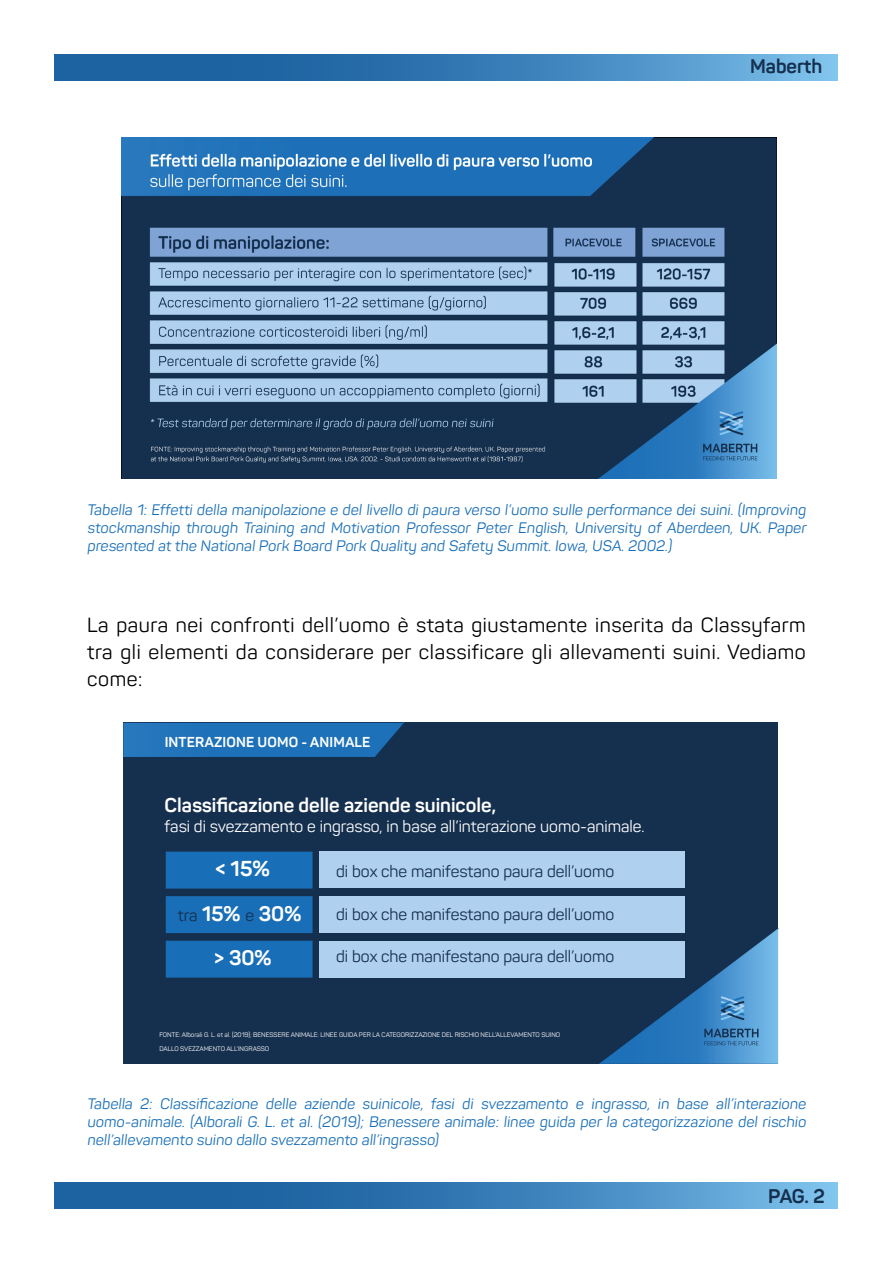
<style>
.page{position:relative;width:893px;height:1263px;background:#fff}
.page>*{position:absolute;margin:0;border:0;box-sizing:border-box;transform-origin:0 0}
.t1{font:700 21.3px "Panton";color:#fff}
.t2{font:700 20.7px/44.7px "Panton";color:#fff;text-align:center}
.t3{font:20.25px/27px "Panton";letter-spacing:.03em;color:#000;text-align:justify}
.t4{font:700 19.65px "Panton";color:#fff}
.t5{font:700 19.5px "Panton";color:#152f4e}
.t6{font:16.35px "Panton";color:#152f4e}
.t7{font:16.35px "Panton";color:#fff}
.t8{font:15px/18px "Panton";color:#196fb7;text-align:justify}
.t9{font:700 14.25px "Panton";letter-spacing:.01em;color:#fff}
.t10{font:6.6px/13.2px "Panton";color:#fff}
.s1{font-weight:400;font-size:16.35px;color:#152f4e}
</style>
<div class="page">
<svg style="left:54px;top:1182px;width:784px;height:27px;background:#3a7fb8"></svg>
<svg style="left:54px;top:54px;width:784px;height:26px;background:#3a7fb8"></svg>
<div style="left:123px;top:723px;width:655px;height:341px;background:#152f4e"></div>
<svg style="left:123px;top:723px;width:281px;height:34px;background:#1e6eb3"></svg>
<div style="left:319px;top:852px;width:365px;height:36px;background:#b0d0ef"></div>
<div style="left:319px;top:896px;width:365px;height:37px;background:#b0d0ef"></div>
<div style="left:319px;top:941px;width:365px;height:36px;background:#b0d0ef"></div>
<svg style="left:588px;top:922px;width:190px;height:142px"></svg>
<div style="left:166px;top:852px;width:146px;height:36px;background:#196fb7"></div>
<div style="left:166px;top:897px;width:146px;height:35px;background:#196fb7"></div>
<div style="left:166px;top:896px;width:146px;height:37px;border:1px solid #196fb7"></div>
<div style="left:166px;top:941px;width:146px;height:36px;background:#196fb7"></div>
<img style="left:122px;top:137px;width:655px;height:341px">
<h3 class="t5" style="left:750px;top:55px;width:74px">Maberth</h3>
<p class="t8" style="left:87px;top:501px;width:723px">Tabella 1: Effetti della manipolazione e del livello di paura verso l’uomo sulle performance dei suini. (Improving stockmanship through Training and Motivation Professor Peter English, University of Aberdeen, UK. Paper presented at the National Pork Board Pork Quality and Safety Summit. Iowa, USA. 2002.)</p>
<h3 class="t3" style="left:87px;top:611px;width:720px">La paura nei confronti dell’uomo è stata giustamente inserita da Classyfarm tra gli elementi da considerare per classificare gli allevamenti suini. Vediamo come:</h3>
<p class="t9" style="left:165px;top:733px;width:207px">INTERAZIONE UOMO - ANIMALE</p>
<h3 class="t4" style="left:165px;top:793px;width:333px">Classificazione delle aziende suinicole,</h3>
<p class="t7" style="left:165px;top:816px;width:481px">fasi di svezzamento e ingrasso, in base all’interazione uomo-animale.</p>
<h1 class="t1" style="left:216px;top:855px;width:56px">&lt; 15%</h1>
<h2 class="t2" style="left:178px;top:891px;width:125px"><span class="s1">tra</span> 15% <span class="s1">e</span> 30% &gt; 30%</h2>
<p class="t6" style="left:336px;top:861px;width:280px">di box che manifestano paura dell’uomo</p>
<p class="t6" style="left:336px;top:904px;width:280px">di box che manifestano paura dell’uomo</p>
<p class="t6" style="left:336px;top:947px;width:280px">di box che manifestano paura dell’uomo</p>
<p class="t10" style="left:159px;top:1028px;width:402px">FONTE: Alborali G. L. et al. (2019); BENESSERE ANIMALE: LINEE GUIDA PER LA CATEGORIZZAZIONE DEL RISCHIO NELL’ALLEVAMENTO SUINO<br>DALLO SVEZZAMENTO ALL’INGRASSO</p>
<p class="t8" style="left:87px;top:1095px;width:722px">Tabella 2: Classificazione delle aziende suinicole, fasi di svezzamento e ingrasso, in base all’interazione uomo-animale. (Alborali G. L. et al. (2019); Benessere animale: linee guida per la categorizzazione del rischio nell’allevamento suino dallo svezzamento all’ingrasso)</p>
<h3 class="t5" style="left:768px;top:1183px;width:58px">PAG. 2</h3>
</div>
